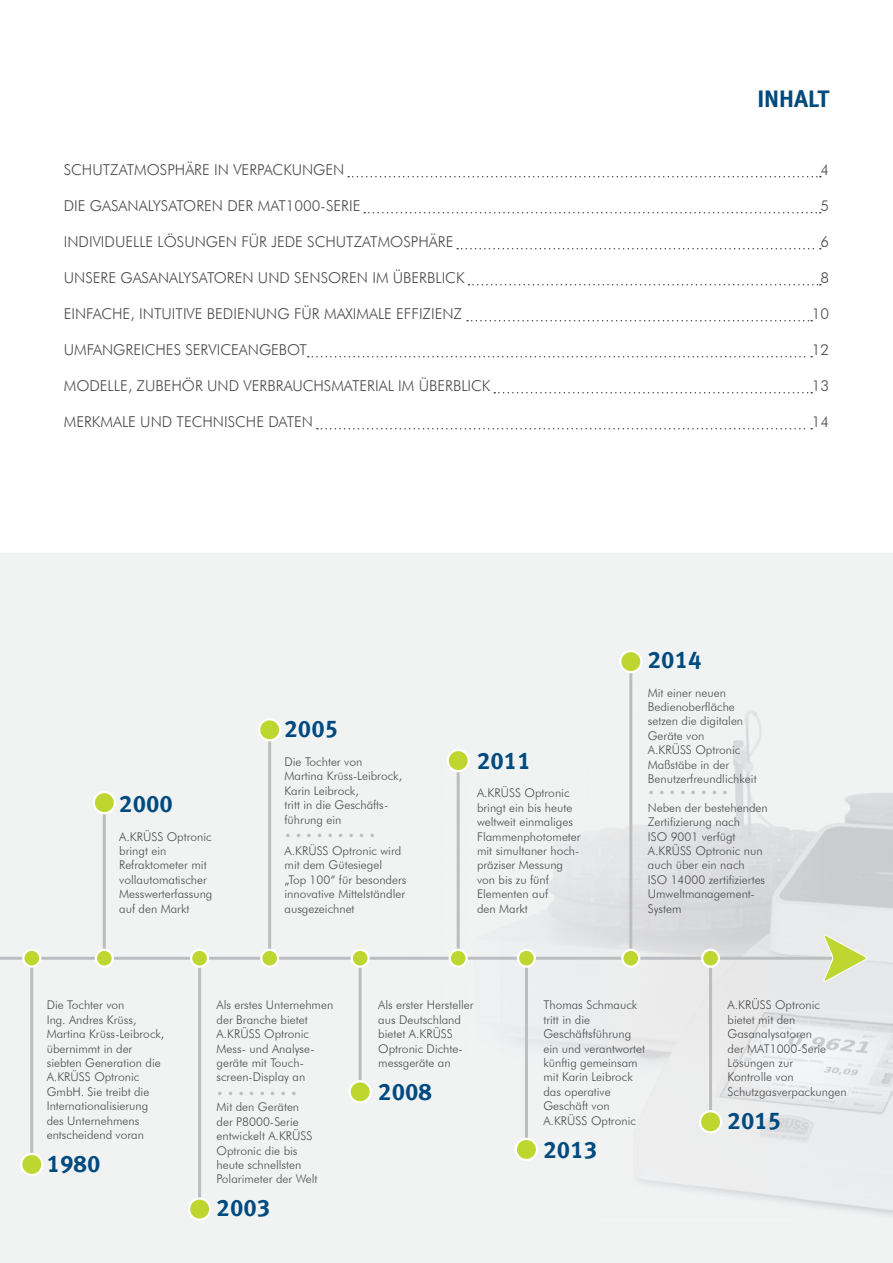
<style>
.page{position:relative;width:893px;height:1263px;background:#fff}
.page>*{position:absolute;margin:0;border:0;box-sizing:border-box;transform-origin:0 0}
.t1{font:24px "Meta Bold LF";color:#004a7f}
.t2{font:300 15px "Futura BT";color:#4b4c4d}
.t3{font:300 12px/14.4px "Futura BT";color:#4b4c4d}
.t4{font:300 12px "Futura BT";color:#bcbdc0}
</style>
<div class="page">
<div style="left:0;top:553px;width:893px;height:710px;background:#f1f3f3"></div>
<img style="left:404px;top:661px;width:489px;height:602px">
<svg style="left:348px;top:176px;width:473px;height:1px"></svg>
<svg style="left:364px;top:212px;width:457px;height:1px"></svg>
<svg style="left:457px;top:248px;width:364px;height:1px"></svg>
<svg style="left:468px;top:284px;width:353px;height:1px"></svg>
<svg style="left:467px;top:320px;width:345px;height:1px"></svg>
<svg style="left:308px;top:356px;width:504px;height:1px"></svg>
<svg style="left:494px;top:392px;width:318px;height:1px"></svg>
<svg style="left:317px;top:428px;width:495px;height:1px"></svg>
<hr style="left:0;top:957px;width:835px;height:3px;background:#bcbdc0">
<svg style="left:823px;top:934px;width:45px;height:49px;background:#dae3a9"></svg>
<hr style="left:103px;top:803px;width:3px;height:154px;background:#bcbdc0">
<div style="left:94px;top:792px;width:21px;height:21px;background:#bed630;border-radius:50%"></div>
<div style="left:93px;top:791px;width:23px;height:23px;border:2px solid #fff;border-radius:50%"></div>
<svg style="left:96px;top:950px;width:17px;height:17px"></svg>
<div style="left:95px;top:949px;width:19px;height:19px;border:2px solid #fff;border-radius:50%"></div>
<hr style="left:198px;top:959px;width:3px;height:249px;background:#bcbdc0">
<div style="left:189px;top:1198px;width:21px;height:22px;background:#bed630;border-radius:50%"></div>
<div style="left:188px;top:1197px;width:23px;height:24px;border:2px solid #fff;border-radius:50%"></div>
<svg style="left:191px;top:950px;width:17px;height:17px"></svg>
<div style="left:190px;top:949px;width:19px;height:19px;border:2px solid #fff;border-radius:50%"></div>
<hr style="left:268px;top:729px;width:3px;height:228px;background:#bcbdc0">
<div style="left:259px;top:719px;width:21px;height:21px;background:#bed630;border-radius:50%"></div>
<div style="left:258px;top:718px;width:23px;height:23px;border:2px solid #fff;border-radius:50%"></div>
<svg style="left:261px;top:950px;width:17px;height:17px"></svg>
<div style="left:260px;top:949px;width:19px;height:19px;border:2px solid #fff;border-radius:50%"></div>
<hr style="left:359px;top:958px;width:3px;height:133px;background:#bcbdc0">
<div style="left:350px;top:1081px;width:21px;height:21px;background:#bed630;border-radius:50%"></div>
<div style="left:348px;top:1080px;width:24px;height:23px;border:2px solid #fff;border-radius:50%"></div>
<svg style="left:352px;top:950px;width:17px;height:17px"></svg>
<div style="left:351px;top:949px;width:19px;height:19px;border:2px solid #fff;border-radius:50%"></div>
<hr style="left:457px;top:762px;width:3px;height:196px;background:#bcbdc0">
<div style="left:448px;top:750px;width:21px;height:21px;background:#bed630;border-radius:50%"></div>
<div style="left:446px;top:749px;width:24px;height:23px;border:2px solid #fff;border-radius:50%"></div>
<svg style="left:450px;top:950px;width:17px;height:17px"></svg>
<div style="left:449px;top:949px;width:19px;height:19px;border:2px solid #fff;border-radius:50%"></div>
<hr style="left:629px;top:662px;width:3px;height:295px;background:#bcbdc0">
<div style="left:620px;top:651px;width:21px;height:21px;background:#bed630;border-radius:50%"></div>
<div style="left:619px;top:650px;width:23px;height:23px;border:2px solid #fff;border-radius:50%"></div>
<svg style="left:622px;top:950px;width:17px;height:17px"></svg>
<div style="left:621px;top:949px;width:19px;height:19px;border:2px solid #fff;border-radius:50%"></div>
<hr style="left:525px;top:957px;width:3px;height:191px;background:#bcbdc0">
<div style="left:516px;top:1139px;width:21px;height:21px;background:#bed630;border-radius:50%"></div>
<div style="left:515px;top:1138px;width:23px;height:23px;border:2px solid #fff;border-radius:50%"></div>
<svg style="left:518px;top:950px;width:17px;height:17px"></svg>
<div style="left:517px;top:949px;width:19px;height:19px;border:2px solid #fff;border-radius:50%"></div>
<hr style="left:709px;top:957px;width:3px;height:164px;background:#bcbdc0">
<div style="left:700px;top:1111px;width:21px;height:21px;background:#bed630;border-radius:50%"></div>
<div style="left:699px;top:1110px;width:23px;height:23px;border:2px solid #fff;border-radius:50%"></div>
<svg style="left:702px;top:950px;width:17px;height:17px"></svg>
<div style="left:701px;top:949px;width:19px;height:19px;border:2px solid #fff;border-radius:50%"></div>
<hr style="left:30px;top:959px;width:3px;height:206px;background:#bcbdc0">
<div style="left:21px;top:1154px;width:21px;height:21px;background:#bed630;border-radius:50%"></div>
<div style="left:20px;top:1153px;width:23px;height:23px;border:2px solid #fff;border-radius:50%"></div>
<svg style="left:23px;top:950px;width:17px;height:16px"></svg>
<div style="left:22px;top:948px;width:19px;height:20px;border:2px solid #fff;border-radius:50%"></div>
<h1 class="t1" style="left:757px;top:85px;width:73px">INHALT</h1>
<p class="t2" style="left:64px;top:161px;width:282px">SCHUTZATMOSPHÄRE IN VERPACKUNGEN</p>
<p class="t2" style="left:820px;top:161px;width:10px">4</p>
<p class="t2" style="left:64px;top:197px;width:298px">DIE GASANALYSATOREN DER MAT1000-SERIE</p>
<p class="t2" style="left:820px;top:197px;width:10px">5</p>
<p class="t2" style="left:64px;top:233px;width:391px">INDIVIDUELLE LÖSUNGEN FÜR JEDE SCHUTZATMOSPHÄRE</p>
<p class="t2" style="left:820px;top:233px;width:10px">6</p>
<p class="t2" style="left:64px;top:269px;width:402px">UNSERE GASANALYSATOREN UND SENSOREN IM ÜBERBLICK</p>
<p class="t2" style="left:820px;top:269px;width:10px">8</p>
<p class="t2" style="left:64px;top:305px;width:400px">EINFACHE, INTUITIVE BEDIENUNG FÜR MAXIMALE EFFIZIENZ</p>
<p class="t2" style="left:812px;top:305px;width:19px">10</p>
<p class="t2" style="left:64px;top:341px;width:245px">UMFANGREICHES SERVICEANGEBOT</p>
<p class="t2" style="left:812px;top:341px;width:19px">12</p>
<p class="t2" style="left:64px;top:377px;width:428px">MODELLE, ZUBEHÖR UND VERBRAUCHSMATERIAL IM ÜBERBLICK</p>
<p class="t2" style="left:812px;top:377px;width:19px">13</p>
<p class="t2" style="left:64px;top:413px;width:251px">MERKMALE UND TECHNISCHE DATEN</p>
<p class="t2" style="left:812px;top:413px;width:19px">14</p>
<h1 class="t1" style="left:119px;top:789px;width:55px">2000</h1>
<p class="t3" style="left:119px;top:829px;width:95px">A.KRÜSS Optronic bringt ein<br>Refraktometer mit vollautomatischer<br>Messwerterfassung auf den Markt</p>
<h1 class="t1" style="left:285px;top:714px;width:55px">2005</h1>
<p class="t3" style="left:285px;top:754px;width:119px">Die Tochter von<br>Martina Krüss-Leibrock,<br>Karin Leibrock,<br>tritt in die Geschäfts&shy;führung ein</p>
<p class="t4" style="left:285px;top:828px;width:93px">• • • • • • • • •</p>
<p class="t3" style="left:285px;top:843px;width:123px">A.KRÜSS Optronic wird mit dem Gütesiegel „Top 100“ für besonders innovative Mittelständler ausgezeichnet</p>
<h1 class="t1" style="left:477px;top:746px;width:55px">2011</h1>
<p class="t3" style="left:477px;top:786px;width:105px">A.KRÜSS Optronic bringt ein bis heute weltweit einmaliges<br>Flammenphotometer mit simultaner hoch&shy;präziser Messung von bis zu fünf<br>Elementen auf<br>den Markt</p>
<h1 class="t1" style="left:648px;top:645px;width:55px">2014</h1>
<p class="t3" style="left:648px;top:685px;width:110px">Mit einer neuen<br>Bedienoberfläche setzen die digitalen<br>Geräte von<br>A.KRÜSS Optronic<br>Maßstäbe in der<br>Benutzerfreundlichkeit</p>
<p class="t4" style="left:648px;top:786px;width:82px">• • • • • • • •</p>
<p class="t3" style="left:648px;top:800px;width:121px">Neben der bestehenden<br>Zertifizierung nach<br>ISO 9001 verfügt<br>A.KRÜSS Optronic nun auch über ein nach<br>ISO 14000 zertifiziertes<br>Umweltmanagement-<br>System</p>
<p class="t3" style="left:47px;top:998px;width:119px">Die Tochter von<br>Ing. Andres Krüss,<br>Martina Krüss-Leibrock, übernimmt in der siebten Generation die<br>A.KRÜSS Optronic<br>GmbH. Sie treibt die<br>Inter nationalisierung des Unternehmens entscheidend voran</p>
<h1 class="t1" style="left:47px;top:1149px;width:55px">1980</h1>
<p class="t3" style="left:217px;top:998px;width:118px">Als erstes Unternehmen der Branche bietet<br>A.KRÜSS Optronic<br>Mess- und Analyse&shy;geräte mit Touch&shy;screen-Display an</p>
<p class="t4" style="left:217px;top:1086px;width:82px">• • • • • • • •</p>
<p class="t3" style="left:217px;top:1100px;width:102px">Mit den Geräten der P8000-Serie entwickelt A.KRÜSS<br>Optronic die bis heute schnellsten<br>Polarimeter der Welt</p>
<h1 class="t1" style="left:217px;top:1194px;width:55px">2003</h1>
<p class="t3" style="left:378px;top:998px;width:97px">Als erster Hersteller aus Deutschland bietet A.KRÜSS<br>Optronic Dichte&shy;messgeräte an</p>
<h1 class="t1" style="left:378px;top:1077px;width:55px">2008</h1>
<p class="t3" style="left:543px;top:998px;width:103px">Thomas Schmauck tritt in die<br>Geschäftsführung ein und verantwortet künftig gemeinsam mit Karin Leibrock das operative<br>Geschäft von<br>A.KRÜSS Optronic</p>
<h1 class="t1" style="left:543px;top:1135px;width:55px">2013</h1>
<p class="t3" style="left:728px;top:998px;width:121px">A.KRÜSS Optronic bietet mit den<br>Gasanalysatoren<br>der MAT1000-Serie<br>Lösungen zur<br>Kontrolle von<br>Schutzgasverpackungen</p>
<h1 class="t1" style="left:728px;top:1106px;width:55px">2015</h1>
</div>
